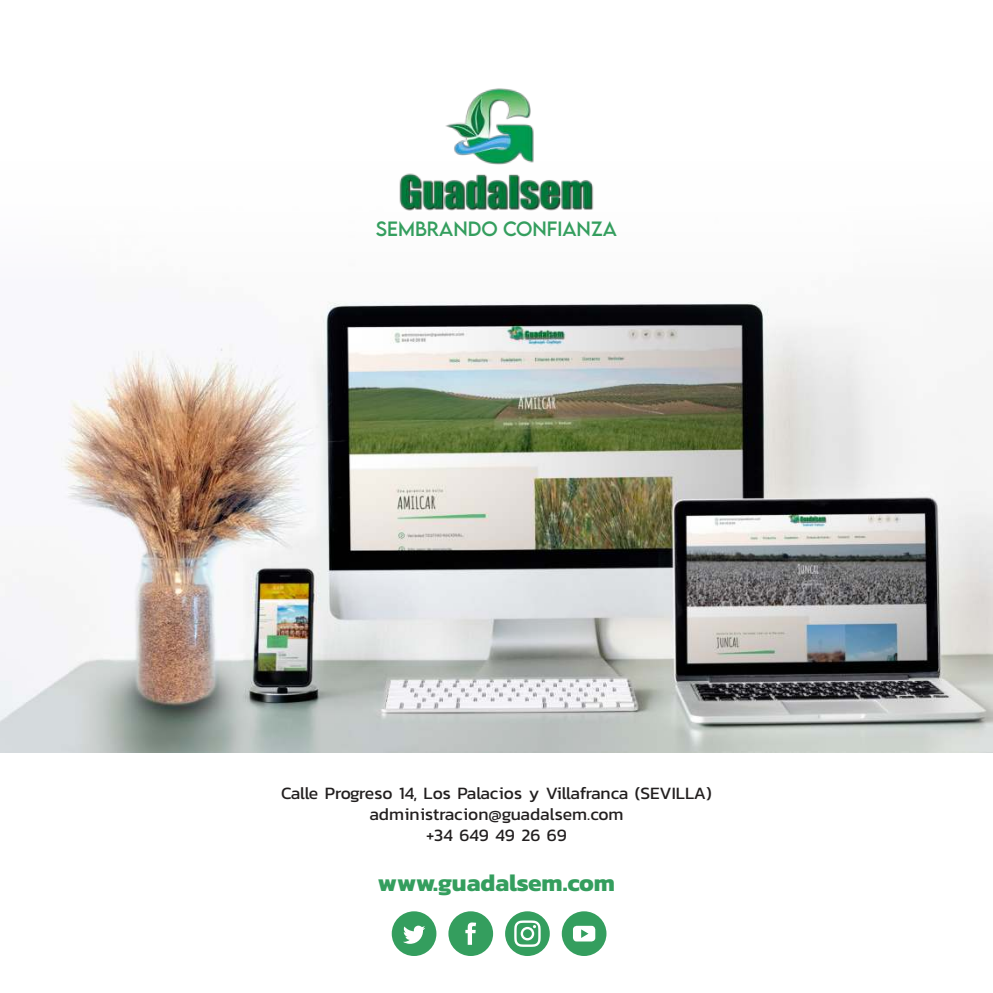
<style>
.page{position:relative;width:993px;height:993px;background:#fff}
.page>*{position:absolute;margin:0;border:0;box-sizing:border-box;transform-origin:0 0}
.t1{font:700 24.5px "Kanit";color:#349e5e}
.t2{font:18.38px "LEMONMILK";color:#349e5e}
.t3{font:17.5px/21px "Kanit";color:#221f1f;text-align:center}
</style>
<div class="page">
<img style="left:0;top:301px;width:992px;height:451px">
<svg style="left:391px;top:911px;width:45px;height:44px"></svg>
<svg style="left:448px;top:911px;width:45px;height:44px"></svg>
<svg style="left:561px;top:911px;width:45px;height:44px"></svg>
<svg style="left:505px;top:911px;width:44px;height:44px"></svg>
<svg style="left:523px;top:928px;width:8px;height:9px"></svg>
<img style="left:399px;top:88px;width:195px;height:123px">
<p class="t2" style="left:376px;top:217px;width:242px">SEMBRANDO CONFiANZA</p>
<p class="t3" style="left:281px;top:782px;width:432px">Calle Progreso 14, Los Palacios y Villafranca (SEVILLA) administracion@guadalsem.com<br>+34 649 49 26 69</p>
<h1 class="t1" style="left:378px;top:869px;width:239px">www.guadalsem.com</h1>
</div>
